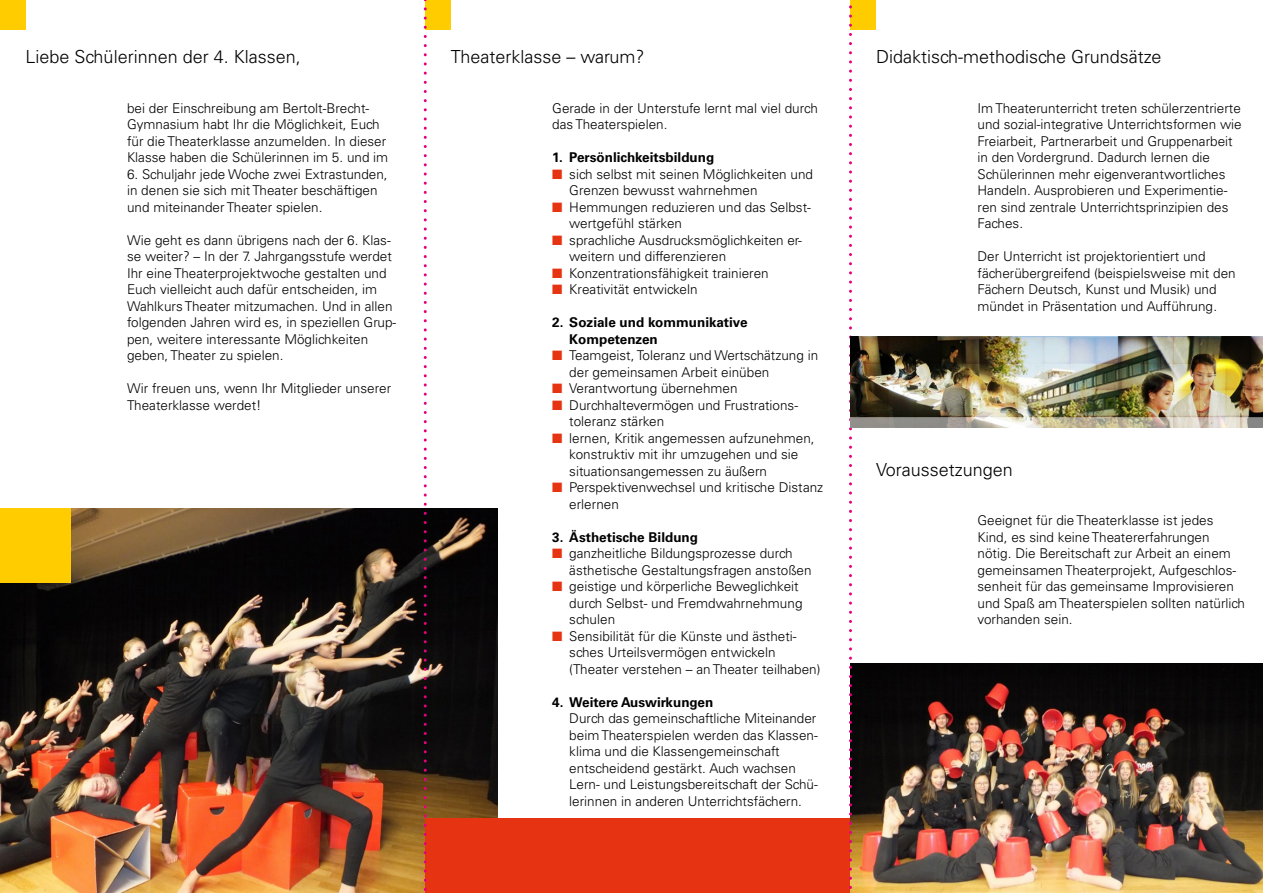
<style>
.page{position:relative;width:1263px;height:893px;background:#fff}
.page>*{position:absolute;margin:0;border:0;box-sizing:border-box;transform-origin:0 0}
.t1{font:300 18px "Univers";color:#000}
.t2{font:300 13.5px/16.5px "Univers";color:#000}
.t3{font:700 13.5px/16.5px "Univers";color:#000}
.s1{color:#e63312}
</style>
<div class="page">
<img style="left:0;top:508px;width:497px;height:385px">
<div style="left:0;top:508px;width:70px;height:75px;background:#fc0"></div>
<div style="left:0;top:0;width:26px;height:30px;background:#fc0"></div>
<div style="left:425px;top:0;width:26px;height:30px;background:#fc0"></div>
<div style="left:850px;top:0;width:26px;height:30px;background:#fc0"></div>
<div style="left:425px;top:819px;width:451px;height:74px;background:#e63312"></div>
<img style="left:852px;top:663px;width:411px;height:230px">
<svg style="left:424px;top:0;width:3px;height:893px"></svg>
<svg style="left:849px;top:5px;width:3px;height:888px"></svg>
<img style="left:850px;top:337px;width:413px;height:90px">
<h1 class="t1" style="left:26px;top:46px;width:277px">Liebe Schülerinnen der 4. Klassen,</h1>
<p class="t2" style="left:127px;top:100px;width:263px">bei der Einschreibung am Bertolt-Brecht-Gymnasium habt Ihr die Möglichkeit, Euch für die Theaterklasse anzumelden. In dieser Klasse haben die Schülerinnen im 5. und im</p>
<p class="t2" style="left:127px;top:166px;width:262px">6. Schuljahr jede Woche zwei Extrastunden, in denen sie sich mit Theater beschäftigen und miteinander Theater spielen.</p>
<p class="t2" style="left:127px;top:232px;width:271px">Wie geht es dann übrigens nach der 6. Klas&shy;se weiter? – In der 7. Jahrgangsstufe werdet Ihr eine Theaterprojektwoche gestalten und Euch vielleicht auch dafür entscheiden, im Wahlkurs Theater mitzumachen. Und in allen folgenden Jahren wird es, in speziellen Grup&shy;pen, weitere interessante Möglichkeiten geben, Theater zu spielen.</p>
<p class="t2" style="left:127px;top:380px;width:266px">Wir freuen uns, wenn Ihr Mitglieder unserer<br>Theaterklasse werdet!</p>
<h1 class="t1" style="left:451px;top:46px;width:195px">Theaterklasse – warum?</h1>
<p class="t2" style="left:552px;top:100px;width:267px">Gerade in der Unterstufe lernt mal viel durch das Theaterspielen.</p>
<p class="t3" style="left:552px;top:149px;width:164px">1. Persönlichkeitsbildung</p>
<p class="t2" style="left:569px;top:166px;width:245px;text-indent:-17px"><span class="s1">■</span> sich selbst mit seinen Möglichkeiten und<br>Grenzen bewusst wahrnehmen</p>
<p class="t2" style="left:569px;top:199px;width:243px;text-indent:-17px"><span class="s1">■</span> Hemmungen reduzieren und das Selbst&shy;wertgefühl stärken</p>
<p class="t2" style="left:569px;top:232px;width:234px;text-indent:-17px"><span class="s1">■</span> sprachliche Ausdrucksmöglichkeiten er&shy;weitern und differenzieren</p>
<p class="t2" style="left:552px;top:265px;width:218px"><span class="s1">■</span> Konzentrationsfähigkeit trainieren</p>
<p class="t2" style="left:552px;top:281px;width:147px"><span class="s1">■</span> Kreativität entwickeln</p>
<p class="t3" style="left:569px;top:314px;width:180px;text-indent:-17px">2. Soziale und kommunikative<br>Kompetenzen</p>
<p class="t2" style="left:569px;top:347px;width:250px;text-indent:-17px"><span class="s1">■</span> Teamgeist, Toleranz und Wertschätzung in der gemeinsamen Arbeit einüben</p>
<p class="t2" style="left:552px;top:380px;width:187px"><span class="s1">■</span> Verantwortung übernehmen</p>
<p class="t2" style="left:569px;top:397px;width:230px;text-indent:-17px"><span class="s1">■</span> Durchhaltevermögen und Frustrations&shy;toleranz stärken</p>
<p class="t2" style="left:569px;top:430px;width:247px;text-indent:-17px"><span class="s1">■</span> lernen, Kritik angemessen aufzunehmen, konstruktiv mit ihr umzugehen und sie situationsangemessen zu äußern</p>
<p class="t2" style="left:569px;top:479px;width:255px;text-indent:-17px"><span class="s1">■</span> Perspektivenwechsel und kritische Distanz erlernen</p>
<p class="t3" style="left:552px;top:529px;width:147px">3. Ästhetische Bildung</p>
<p class="t2" style="left:569px;top:545px;width:244px;text-indent:-17px"><span class="s1">■</span> ganzheitliche Bildungsprozesse durch ästhetische Gestaltungsfragen anstoßen</p>
<p class="t2" style="left:569px;top:578px;width:235px;text-indent:-17px"><span class="s1">■</span> geistige und körperliche Beweglichkeit durch Selbst- und Fremdwahrnehmung schulen</p>
<p class="t2" style="left:569px;top:628px;width:253px;text-indent:-17px"><span class="s1">■</span> Sensibilität für die Künste und ästheti&shy;sches Urteilsvermögen entwickeln (Theater verstehen – an Theater teilhaben)</p>
<p class="t3" style="left:552px;top:694px;width:163px">4. Weitere Auswirkungen</p>
<p class="t2" style="left:569px;top:710px;width:250px">Durch das gemeinschaftliche Miteinander beim Theaterspielen werden das Klassen&shy;klima und die Klassengemeinschaft entscheidend gestärkt. Auch wachsen Lern- und Leistungsbereitschaft der Schü&shy;lerinnen in anderen Unterrichtsfächern.</p>
<h1 class="t1" style="left:876px;top:46px;width:287px">Didaktisch-methodische Grundsätze</h1>
<p class="t2" style="left:977px;top:100px;width:266px">Im Theaterunterricht treten schülerzentrierte und sozial-integrative Unterrichtsformen wie Freiarbeit, Partnerarbeit und Gruppenarbeit in den Vordergrund. Dadurch lernen die Schülerinnen mehr eigenverantwortliches Handeln. Ausprobieren und Experimentie&shy;ren sind zentrale Unterrichtsprinzipien des Faches.</p>
<p class="t2" style="left:977px;top:248px;width:260px">Der Unterricht ist projektorientiert und fächerübergreifend (beispielsweise mit den Fächern Deutsch, Kunst und Musik) und mündet in Präsentation und Aufführung.</p>
<h1 class="t1" style="left:876px;top:459px;width:138px">Voraussetzungen</h1>
<p class="t2" style="left:977px;top:512px;width:269px">Geeignet für die Theaterklasse ist jedes Kind, es sind keine Theatererfahrungen nötig. Die Bereitschaft zur Arbeit an einem gemeinsamen Theaterprojekt, Aufgeschlos&shy;senheit für das gemeinsame Improvisieren und Spaß am Theaterspielen sollten natürlich vorhanden sein.</p>
</div>
